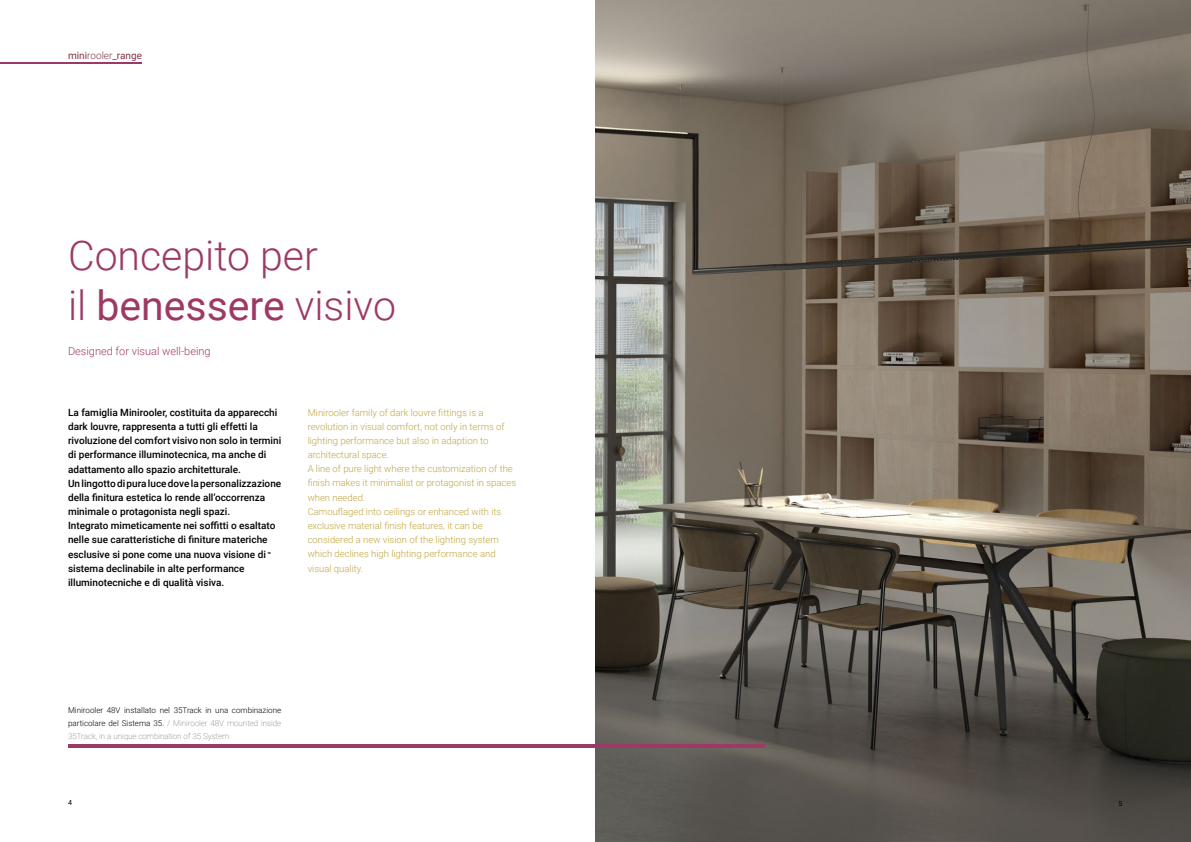
<style>
.page{position:relative;width:1191px;height:842px;background:#fff}
.page>*{position:absolute;margin:0;border:0;box-sizing:border-box;transform-origin:0 0}
.t1{font:300 41px/49.2px "Roboto";color:#9e3965}
.t2{font:300 11px "Roboto";color:#9f3965}
.t3{font:500 10px/14.2px "Roboto";color:#000}
.t4{font:10px "Roboto";color:#80364d}
.t5{font:700 10px "Roboto";color:#000}
.t6{font:300 9.5px/14.2px "Roboto";color:#bfa641}
.t7{font:300 8px/13px "Roboto";color:#000;text-align:justify}
.t8{font:7px "Roboto";color:#000}
.s1{font-weight:300}
.s2{font-weight:400}
.s3{font-weight:100;color:#4f4f4f}
</style>
<div class="page">
<img style="left:595px;top:0;width:596px;height:842px">
<hr style="left:68px;top:745px;width:696px;height:3px;background:#9c3965">
<hr style="left:0;top:62px;width:142px;height:2px;background:#9c3965">
<p class="t4" style="left:68px;top:48px;width:75px">mini<span class="s1">rooler</span>_range</p>
<h1 class="t1" style="left:68px;top:230px;width:329px">Concepito per<br>il <span class="s2">benessere</span> visivo</h1>
<p class="t2" style="left:68px;top:343px;width:144px">Designed for visual well-being</p>
<p class="t3" style="left:68px;top:405px;width:215px">La famiglia Minirooler, costituita da apparecchi dark louvre, rappresenta a tutti gli effetti la rivoluzione del comfort visivo non solo in termini di performance illuminotecnica, ma anche di adattamento allo spazio architetturale.<br>Un lingotto di pura luce dove la personalizzazione della finitura estetica lo rende all’occorrenza minimale o protagonista negli spazi.<br>Integrato mimeticamente nei soffitti o esaltato nelle sue caratteristiche di finiture materiche esclusive si pone come una nuova visione di sistema declinabile in alte performance illuminotecniche e di qualità visiva.</p>
<p class="t6" style="left:308px;top:405px;width:210px">Minirooler family of dark louvre fittings is a revolution in visual comfort, not only in terms of lighting performance but also in adaption to architectural space.<br>A line of pure light where the customization of the finish makes it minimalist or protagonist in spaces when needed.<br>Camouflaged into ceilings or enhanced with its exclusive material finish features, it can be considered a new vision of the lighting system which declines high lighting performance and visual quality.</p>
<p class="t5" style="left:268px;top:545px;width:5px">-</p>
<p class="t7" style="left:68px;top:704px;width:215px">Minirooler 48V installato nel 35Track in una combinazione particolare del Sistema 35. <span class="s3">/ Minirooler 48V mounted inside 35Track, in a unique combination of 35 System.</span></p>
<p class="t8" style="left:68px;top:798px;width:5px">4</p>
<p class="t8" style="left:1118px;top:798px;width:5px">5</p>
</div>
